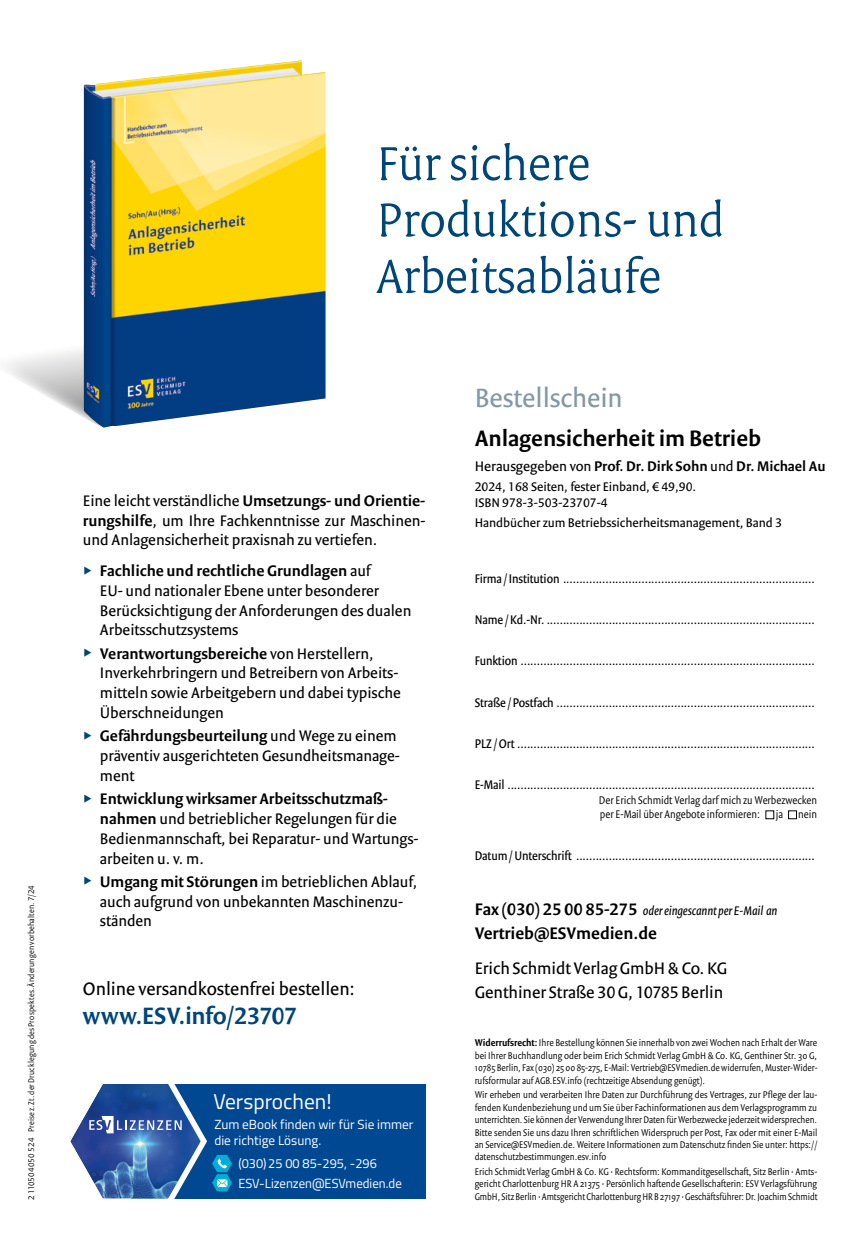
<style>
.page{position:relative;width:851px;height:1234px;background:#fff}
.page>*{position:absolute;margin:0;border:0;box-sizing:border-box;transform-origin:0 0}
.Headline_innen{font:300 51.3px/56.4px "Versa Pro";letter-spacing:-.005em;color:#004577}
.Bestellschein{font:28.5px "Versa Sans Pro";color:#8498a5}
.Bestell-Link{font:600 25.5px "Versa Sans Pro";letter-spacing:-.015em;color:#004577}
.Bibliografie_Titel{font:600 24px "Versa Sans Pro";color:#000}
.t1{font:21.45px "Cairo";color:#fff}
.Bestell-Link-2{font:19.5px "Versa Sans Pro";color:#000}
.Bestellschein_ESV_Adresse{font:18px/24px "Versa Sans Pro";color:#000}
.t2{font:600 18px "Versa Sans Pro";color:#000}
.Fließtext{font:16.5px/19.8px "Versa Sans Pro";color:#000}
.Bibliografie_Autor{font:600 15px "Versa Sans Pro";color:#000}
.Bestellschein_Felder{font:13.5px "Versa Sans Con Pro";letter-spacing:-.005em;color:#000}
.Bibliografie{font:13.5px/16.2px "Versa Sans Pro";color:#000}
.t3{font:italic 13.5px "Versa Sans Pro";color:#000}
.t4{font:13.2px/19.8px "Cairo";color:#fff}
.Opt-in__Erfolgskennzeichen{font:300 12px/14.4px "Versa Sans Con Pro";color:#000}
.Widerrufsrecht{font:300 10.5px/12.5px "Versa Sans Con Pro";color:#000;text-align:justify}
.t5{font:300 9px "Versa Sans Con Pro";letter-spacing:.02em;color:#000}
.s1{font-weight:600}
.s2{font-weight:400}
.s3{font-weight:600;font-style:normal;font-size:18px}
</style>
<div class="page">
<div style="left:131px;top:1083px;width:295px;height:115px;background:#004992"></div>
<svg style="left:70px;top:1083px;width:162px;height:116px"></svg>
<svg style="left:7px;top:329px;width:77px;height:89px"></svg>
<img style="left:84px;top:60px;width:241px;height:367px">
<p class="t5" style="left:26px;top:1199px;width:316px;rotate:-90deg">2 110504050 5 24 Preise z. Zt. der Drucklegung des Prospektes. Änderungen vorbehalten. 7/24</p>
<p class="Headline_innen" style="left:376px;top:135px;width:349px">Für sichere<br>Produktions- und<br>Arbeitsabläufe</p>
<p class="Fließtext" style="left:83px;top:490px;width:344px;text-align:justify">Eine leicht verständliche <span class="s1">Umsetzungs- und Orientie&shy;rungshilfe</span>, um Ihre Fachkenntnisse zur Maschinen&shy;und Anlagensicherheit praxisnah zu vertiefen.</p>
<p class="Fließtext" style="left:100px;top:560px;width:313px"><span class="s1">Fachliche und rechtliche Grundlagen</span> auf<br>EU- und nationaler Ebene unter besonderer Berücksichtigung der Anforderungen des dualen Arbeitsschutzsystems</p>
<p class="Fließtext" style="left:100px;top:643px;width:302px"><span class="s1">Verantwortungsbereiche</span> von Herstellern, Inverkehrbringern und Betreibern von Arbeits&shy;mitteln sowie Arbeitgebern und dabei typische Überschneidungen</p>
<p class="Fließtext" style="left:100px;top:725px;width:301px"><span class="s1">Gefährdungsbeurteilung</span> und Wege zu einem präventiv ausgerichteten Gesundheitsmanage&shy;ment</p>
<p class="Fließtext" style="left:100px;top:788px;width:320px"><span class="s1">Entwicklung wirksamer Arbeitsschutzmaß&shy;nahmen</span> und betrieblicher Regelungen für die Bedienmannschaft, bei Reparatur- und Wartungs&shy;arbeiten u. v. m.</p>
<p class="Fließtext" style="left:100px;top:871px;width:318px"><span class="s1">Umgang mit Störungen</span> im betrieblichen Ablauf, auch aufgrund von unbekannten Maschinenzu&shy;ständen</p>
<p class="Bestell-Link-2" style="left:83px;top:977px;width:273px">Online versandkostenfrei bestellen:</p>
<p class="Bestell-Link" style="left:83px;top:1000px;width:216px">www.ESV.info/23707</p>
<p class="t1" style="left:213px;top:1085px;width:120px">Versprochen!</p>
<p class="t4" style="left:214px;top:1116px;width:200px;line-height:15.9px">Zum eBook finden wir für Sie immer die richtige Lösung.</p>
<p class="t4" style="left:238px;top:1152px;width:165px">(030)25 00 85-295, -296<br>ESV-Lizenzen@ESVmedien.de</p>
<p class="Bestellschein" style="left:474px;top:381px;width:149px">Bestellschein</p>
<p class="Bibliografie_Titel" style="left:474px;top:424px;width:288px">Anlagensicherheit im Betrieb</p>
<p class="Bibliografie_Autor" style="left:474px;top:457px;width:352px"><span class="s2">Herausgegeben von</span> Prof. Dr. Dirk Sohn <span class="s2">und</span> Dr. Michael Au</p>
<p class="Bibliografie" style="left:474px;top:478px;width:223px">2024, 168 Seiten, fester Einband, € 49,90.<br>ISBN 978-3-503-23707-4</p>
<p class="Bibliografie" style="left:474px;top:514px;width:309px">Handbücher zum Betriebssicherheitsmanagement, Band 3</p>
<p class="Bestellschein_Felder" style="left:474px;top:570px;width:341px">Firma /Institution .............................................................................</p>
<p class="Bestellschein_Felder" style="left:474px;top:611px;width:341px">Name /Kd.-Nr. ..................................................................................</p>
<p class="Bestellschein_Felder" style="left:474px;top:653px;width:341px">Funktion ..........................................................................................</p>
<p class="Bestellschein_Felder" style="left:474px;top:694px;width:341px">Straße /Postfach ...............................................................................</p>
<p class="Bestellschein_Felder" style="left:474px;top:735px;width:341px">PLZ /Ort ...........................................................................................</p>
<p class="Bestellschein_Felder" style="left:474px;top:776px;width:341px">E-Mail ..............................................................................................</p>
<p class="Opt-in__Erfolgskennzeichen" style="left:599px;top:792px;width:219px">Der Erich Schmidt Verlag darf mich zu Werbezwecken per E-Mail über Angebote informieren:</p>
<p class="Opt-in__Erfolgskennzeichen" style="left:775px;top:807px;width:9px">ja</p>
<p class="Opt-in__Erfolgskennzeichen" style="left:798px;top:807px;width:20px">nein</p>
<p class="Bestellschein_Felder" style="left:474px;top:847px;width:341px">Datum/Unterschrift .........................................................................</p>
<p class="t3" style="left:474px;top:902px;width:304px"><span class="s3">Fax (030) 25 00 85-275</span> oder eingescannt per E-Mail an</p>
<p class="t2" style="left:474px;top:922px;width:184px">Vertrieb@ESVmedien.de</p>
<p class="Bestellschein_ESV_Adresse" style="left:474px;top:955px;width:254px">Erich Schmidt Verlag GmbH &amp; Co. KG<br>Genthiner Straße 30G, 10785 Berlin</p>
<p class="Widerrufsrecht" style="left:474px;top:1036px;width:344px"><span class="s1">Widerrufsrecht:</span> Ihre Bestellung können Sie innerhalb von zwei Wochen nach Erhalt der Ware bei Ihrer Buchhandlung oder beim Erich Schmidt Verlag GmbH &amp; Co. KG, Genthiner Str. 30 G, 10785 Berlin, Fax (030) 25 00 85-275, E-Mail: Vertrieb@ESVmedien.de widerrufen, Muster-Wider&shy;rufsformular auf AGB.ESV.info (rechtzeitige Absendung genügt).</p>
<p class="Widerrufsrecht" style="left:474px;top:1088px;width:344px">Wir erheben und verarbeiten Ihre Daten zur Durchführung des Vertrages, zur Pflege der lau&shy;fenden Kundenbeziehung und um Sie über Fachinformationen aus dem Verlagsprogramm zu unterrichten. Sie können der Verwendung Ihrer Daten für Werbezwecke jederzeit widersprechen.<br>Bitte senden Sie uns dazu Ihren schriftlichen Widerspruch per Post, Fax oder mit einer E-Mail an Service@ESVmedien.de. Weitere Informationen zum Datenschutz finden Sie unter: https:// datenschutzbestimmungen.esv.info</p>
<p class="Widerrufsrecht" style="left:474px;top:1165px;width:344px">Erich Schmidt Verlag GmbH &amp; Co. KG • Rechtsform: Kommanditgesellschaft, Sitz Berlin • Amts&shy;gericht Charlottenburg HR A 21375 • Persönlich haftende Gesellschafterin: ESV Verlagsführung GmbH, Sitz Berlin • Amtsgericht Charlottenburg HR B 27197 • Geschäftsführer: Dr. Joachim Schmidt</p>
</div>
